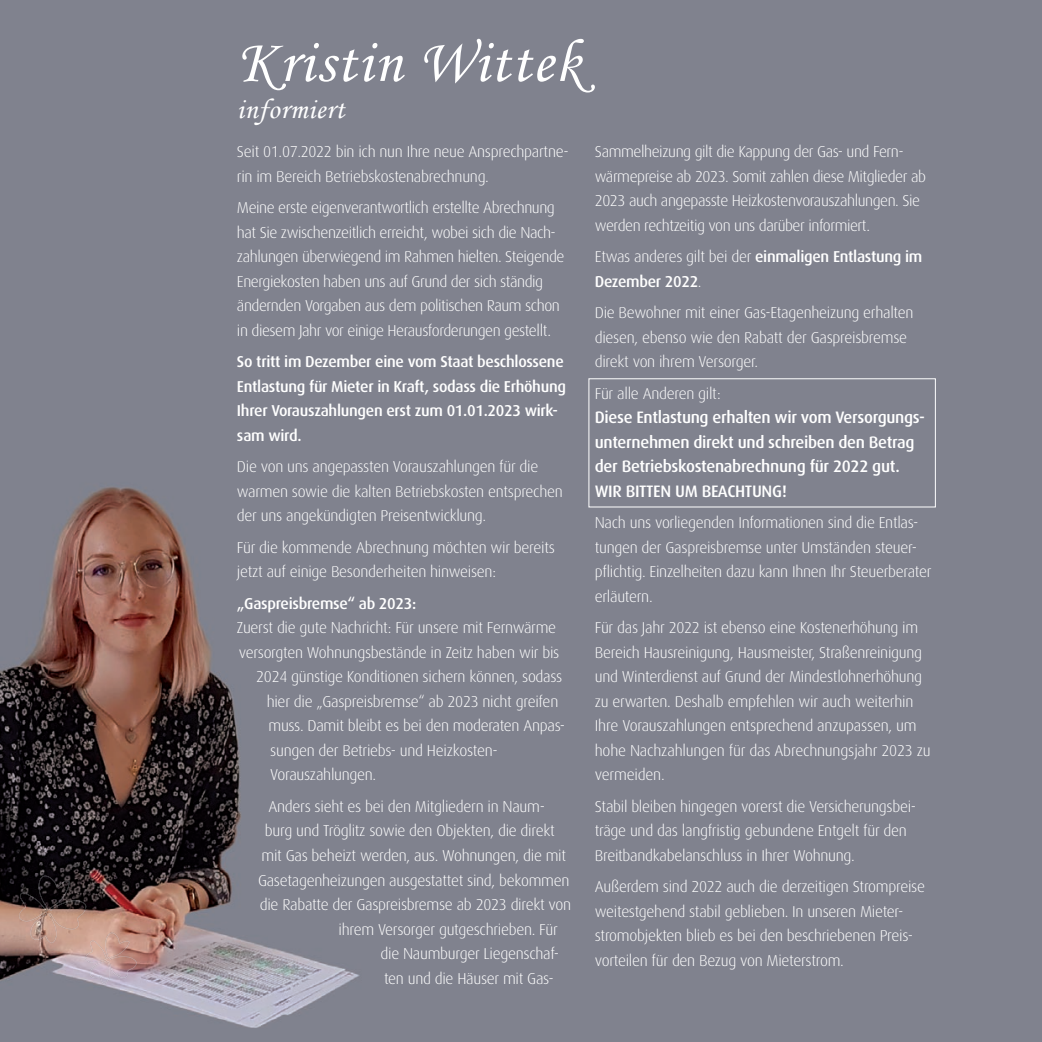
<style>
.page{position:relative;width:1042px;height:1042px;background:#80828e}
.page>*{position:absolute;margin:0;border:0;box-sizing:border-box;transform-origin:0 0}
.t1{font:61.25px "Monotype Corsiva";letter-spacing:.025em;color:#fff}
.t2{font:28.53px "Monotype Corsiva";letter-spacing:.025em;color:#fff}
.t3{font:500 16.62px/24.5px "Dax";letter-spacing:-.02em;color:#fff}
.t4{font:300 15.75px/24.5px "Dax";letter-spacing:-.02em;color:#fff}
.t5{font:500 15.75px/24.5px "Dax";letter-spacing:-.02em;color:#fff}
.s1{font-weight:300}
</style>
<div class="page">
<img style="left:0;top:487px;width:598px;height:541px">
<img style="left:18px;top:875px;width:68px;height:68px">
<img style="left:85px;top:932px;width:52px;height:51px">
<div style="left:588px;top:378px;width:348px;height:129px;border:1px solid #fff"></div>
<h1 class="t1" style="left:237px;top:25px;width:346px">Kristin Wittek</h1>
<h2 class="t2" style="left:237px;top:92px;width:109px">informiert</h2>
<p class="t4" style="left:237px;top:140px;width:333px">Seit 01.07.2022 bin ich nun Ihre neue Ansprechpartne&shy;rin im Bereich Betriebskostenabrechnung.</p>
<p class="t4" style="left:237px;top:196px;width:329px">Meine erste eigenverantwortlich erstellte Abrechnung hat Sie zwischenzeitlich erreicht, wobei sich die Nach&shy;zahlungen überwiegend im Rahmen hielten. Steigende Energiekosten haben uns auf Grund der sich ständig ändernden Vorgaben aus dem politischen Raum schon in diesem Jahr vor einige Herausforderungen gestellt.</p>
<p class="t5" style="left:237px;top:350px;width:331px">So tritt im Dezember eine vom Staat beschlossene Entlastung für Mieter in Kraft, sodass die Erhöhung Ihrer Vorauszahlungen erst zum 01.01.2023 wirk&shy;sam wird.</p>
<p class="t4" style="left:237px;top:455px;width:327px">Die von uns angepassten Vorauszahlungen für die warmen sowie die kalten Betriebskosten entsprechen der uns angekündigten Preisentwicklung.</p>
<p class="t4" style="left:237px;top:535px;width:319px">Für die kommende Abrechnung möchten wir bereits jetzt auf einige Besonderheiten hinweisen:</p>
<p class="t5" style="left:237px;top:591px;width:181px">„Gaspreisbremse“ ab 2023:</p>
<p class="t4" style="left:237px;top:616px;width:321px">Zuerst die gute Nachricht: Für unsere mit Fernwärme</p>
<p class="t4" style="left:239px;top:640px;width:322px">versorgten Wohnungsbestände in Zeitz haben wir bis</p>
<p class="t4" style="left:256px;top:665px;width:308px">2024 günstige Konditionen sichern können, sodass</p>
<p class="t4" style="left:267px;top:689px;width:293px">hier die „Gaspreisbremse“ ab 2023 nicht greifen</p>
<p class="t4" style="left:268px;top:714px;width:298px">muss. Damit bleibt es bei den moderaten Anpas-</p>
<p class="t4" style="left:270px;top:738px;width:229px">sungen der Betriebs- und Heizkosten-</p>
<p class="t4" style="left:270px;top:763px;width:107px">Vorauszahlungen.</p>
<p class="t4" style="left:268px;top:794px;width:278px">Anders sieht es bei den Mitgliedern in Naum-</p>
<p class="t4" style="left:265px;top:819px;width:291px">burg und Tröglitz sowie den Objekten, die direkt</p>
<p class="t4" style="left:261px;top:843px;width:306px">mit Gas beheizt werden, aus. Wohnungen, die mit</p>
<p class="t4" style="left:258px;top:868px;width:313px">Gasetagenheizungen ausgestattet sind, bekommen</p>
<p class="t4" style="left:260px;top:892px;width:313px">die Rabatte der Gaspreisbremse ab 2023 direkt von</p>
<p class="t4" style="left:338px;top:917px;width:221px">ihrem Versorger gutgeschrieben. Für</p>
<p class="t4" style="left:380px;top:941px;width:180px">die Naumburger Liegenschaf-</p>
<p class="t4" style="left:384px;top:966px;width:171px">ten und die Häuser mit Gas-</p>
<p class="t4" style="left:595px;top:140px;width:333px">Sammelheizung gilt die Kappung der Gas- und Fern&shy;wärmepreise ab 2023. Somit zahlen diese Mitglieder ab 2023 auch angepasste Heizkostenvorauszahlungen. Sie werden rechtzeitig von uns darüber informiert.</p>
<p class="t5" style="left:595px;top:245px;width:329px"><span class="s1">Etwas anderes gilt bei der</span> einmaligen Entlastung im<br>Dezember 2022<span class="s1">.</span></p>
<p class="t4" style="left:595px;top:301px;width:320px">Die Bewohner mit einer Gas-Etagenheizung erhalten diesen, ebenso wie den Rabatt der Gaspreisbremse direkt von ihrem Versorger.</p>
<p class="t4" style="left:595px;top:381px;width:127px">Für alle Anderen gilt:</p>
<p class="t3" style="left:595px;top:405px;width:331px">Diese Entlastung erhalten wir vom Versorgungs&shy;unternehmen direkt und schreiben den Betrag der Betriebskostenabrechnung für 2022 gut.<br>WIR BITTEN UM BEACHTUNG!</p>
<p class="t4" style="left:595px;top:511px;width:338px">Nach uns vorliegenden Informationen sind die Entlas&shy;tungen der Gaspreisbremse unter Umständen steuer&shy;pflichtig. Einzelheiten dazu kann Ihnen Ihr Steuerberater erläutern.</p>
<p class="t4" style="left:595px;top:616px;width:337px">Für das Jahr 2022 ist ebenso eine Kostenerhöhung im Bereich Hausreinigung, Hausmeister, Straßenreinigung und Winterdienst auf Grund der Mindestlohnerhöhung zu erwarten. Deshalb empfehlen wir auch weiterhin Ihre Vorauszahlungen entsprechend anzupassen, um hohe Nachzahlungen für das Abrechnungsjahr 2023 zu vermeiden.</p>
<p class="t4" style="left:595px;top:794px;width:323px">Stabil bleiben hingegen vorerst die Versicherungsbei&shy;träge und das langfristig gebundene Entgelt für den<br>Breitbandkabelanschluss in Ihrer Wohnung.</p>
<p class="t4" style="left:595px;top:875px;width:332px">Außerdem sind 2022 auch die derzeitigen Strompreise weitestgehend stabil geblieben. In unseren Mieter&shy;stromobjekten blieb es bei den beschriebenen Preis&shy;vorteilen für den Bezug von Mieterstrom.</p>
</div>
